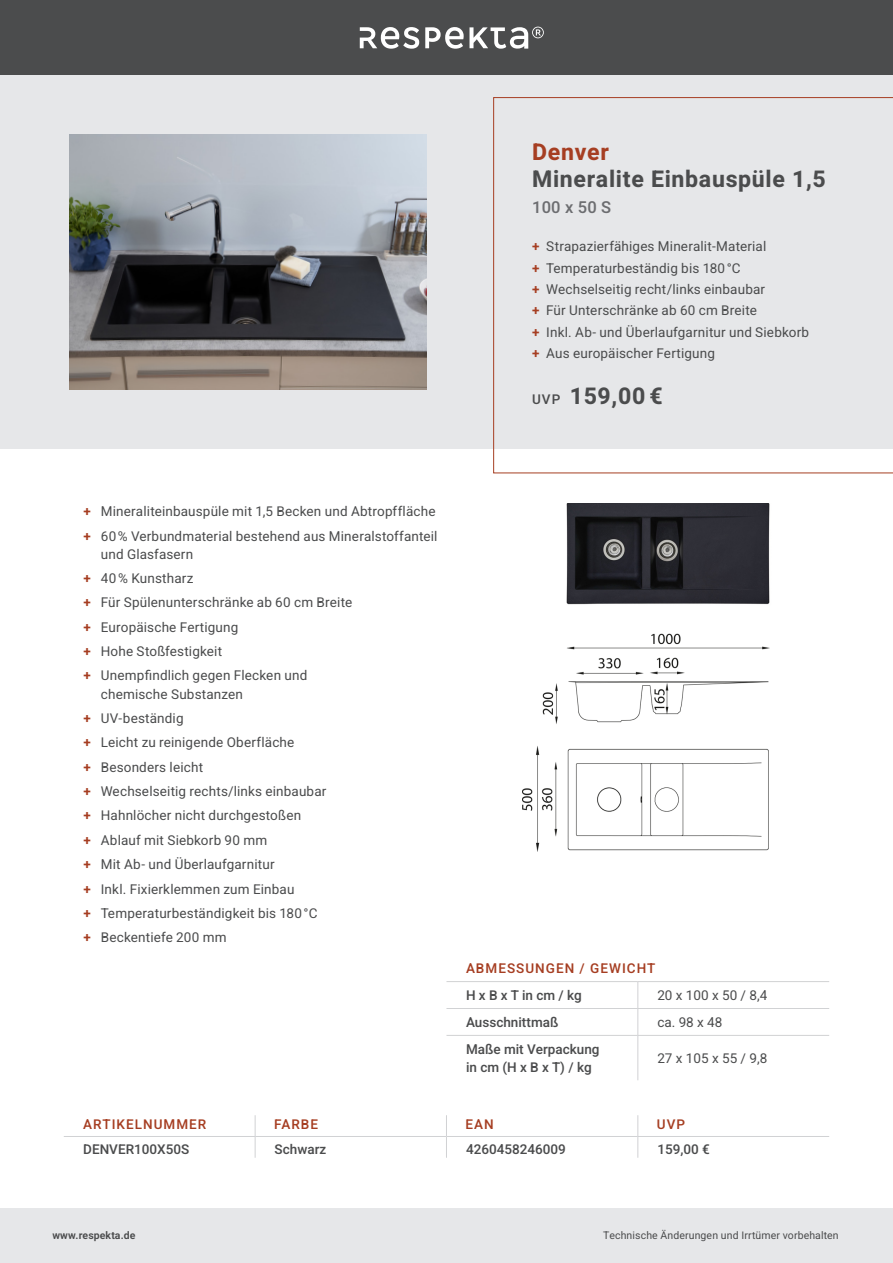
<style>
.page{position:relative;width:893px;height:1263px;background:#fff}
.page>*{position:absolute;margin:0;border:0;box-sizing:border-box;transform-origin:0 0}
.t1{font:700 23.1px "Heebo";letter-spacing:.03em;color:#4b4c4d}
.t2{font:700 23.1px "Heebo";letter-spacing:.03em;color:#a63e22}
.t3{font:500 16.5px "Heebo";color:#6c6d70}
.Absatzformat_2{font:13.5px/18px "Heebo";letter-spacing:.015em;color:#4b4c4d}
.t4{font:500 13.5px "Heebo";color:#4b4c4d}
.t5{font:500 13.5px "Heebo";letter-spacing:.075em;color:#a63e22}
.t6{font:10.5px "Heebo";letter-spacing:.01em;color:#4b4c4d}
.t7{font:600 10.5px "Heebo";letter-spacing:.01em;color:#4b4c4d}
.s1{font-weight:600;color:#a63e22}
.s2{font-weight:500;font-size:13.5px}
</style>
<div class="page">
<div style="left:0;top:1208px;width:893px;height:55px;background:#e6e7e9"></div>
<div style="left:0;top:0;width:893px;height:75px;background:#4b4c4d"></div>
<svg style="left:360px;top:27px;width:59px;height:22px"></svg>
<svg style="left:425px;top:27px;width:119px;height:22px"></svg>
<div style="left:0;top:75px;width:893px;height:374px;background:#e6e7e9"></div>
<svg style="left:493px;top:97px;width:400px;height:376px"></svg>
<img style="left:566px;top:503px;width:204px;height:102px">
<img style="left:69px;top:134px;width:357px;height:256px">
<hr style="left:637px;top:1036px;width:1px;height:44px;background:#d1d2d4">
<hr style="left:446px;top:981px;width:192px;height:1px;background:#d1d2d4">
<hr style="left:638px;top:981px;width:191px;height:1px;background:#d1d2d4">
<hr style="left:446px;top:1008px;width:192px;height:1px;background:#d1d2d4">
<hr style="left:638px;top:1008px;width:191px;height:1px;background:#d1d2d4">
<hr style="left:446px;top:1035px;width:192px;height:1px;background:#d1d2d4">
<hr style="left:638px;top:1035px;width:191px;height:1px;background:#d1d2d4">
<svg style="left:637px;top:982px;width:1px;height:53px"></svg>
<svg style="left:255px;top:1115px;width:1px;height:43px"></svg>
<hr style="left:64px;top:1136px;width:191px;height:1px;background:#d1d2d4">
<hr style="left:255px;top:1136px;width:191px;height:1px;background:#d1d2d4">
<hr style="left:446px;top:1136px;width:192px;height:1px;background:#d1d2d4">
<hr style="left:638px;top:1136px;width:191px;height:1px;background:#d1d2d4">
<svg style="left:446px;top:1115px;width:1px;height:43px"></svg>
<svg style="left:637px;top:1115px;width:1px;height:43px"></svg>
<img style="left:522px;top:633px;width:248px;height:218px">
<p class="t2" style="left:532px;top:136px;width:78px">Denver</p>
<p class="t1" style="left:532px;top:162px;width:295px">Mineralite Einbauspüle 1,5</p>
<p class="t3" style="left:532px;top:196px;width:81px">100 x 50 S</p>
<p class="Absatzformat_2" style="left:532px;top:237px;width:236px"><span class="s1">+</span> Strapazierfähiges Mineralit-Material</p>
<p class="Absatzformat_2" style="left:532px;top:259px;width:210px"><span class="s1">+</span> Temperaturbeständig bis 180°C</p>
<p class="Absatzformat_2" style="left:532px;top:280px;width:234px"><span class="s1">+</span> Wechselseitig recht/links einbaubar</p>
<p class="Absatzformat_2" style="left:532px;top:301px;width:226px"><span class="s1">+</span> Für Unterschränke ab 60 cm Breite</p>
<p class="Absatzformat_2" style="left:532px;top:323px;width:279px"><span class="s1">+</span> Inkl. Ab- und Überlaufgarnitur und Siebkorb</p>
<p class="Absatzformat_2" style="left:532px;top:344px;width:184px"><span class="s1">+</span> Aus europäischer Fertigung</p>
<p class="t1" style="left:532px;top:380px;width:132px"><span class="s2">UVP</span> 159,00 €</p>
<p class="Absatzformat_2" style="left:83px;top:502px;width:354px"><span class="s1">+</span> Mineraliteinbauspüle mit 1,5 Becken und Abtropffläche</p>
<p class="Absatzformat_2" style="left:101px;top:527px;width:338px;text-indent:-17px"><span class="s1">+</span> 60% Verbundmaterial bestehend aus Mineralstoffanteil und Glasfasern</p>
<p class="Absatzformat_2" style="left:83px;top:569px;width:112px"><span class="s1">+</span> 40% Kunstharz</p>
<p class="Absatzformat_2" style="left:83px;top:593px;width:270px"><span class="s1">+</span> Für Spülenunterschränke ab 60 cm Breite</p>
<p class="Absatzformat_2" style="left:83px;top:618px;width:157px"><span class="s1">+</span> Europäische Fertigung</p>
<p class="Absatzformat_2" style="left:83px;top:642px;width:140px"><span class="s1">+</span> Hohe Stoßfestigkeit</p>
<p class="Absatzformat_2" style="left:101px;top:667px;width:208px;text-indent:-17px"><span class="s1">+</span> Unempfindlich gegen Flecken und chemische Substanzen</p>
<p class="Absatzformat_2" style="left:83px;top:709px;width:102px"><span class="s1">+</span> UV-beständig</p>
<p class="Absatzformat_2" style="left:83px;top:733px;width:213px"><span class="s1">+</span> Leicht zu reinigende Oberfläche</p>
<p class="Absatzformat_2" style="left:83px;top:758px;width:121px"><span class="s1">+</span> Besonders leicht</p>
<p class="Absatzformat_2" style="left:83px;top:782px;width:245px"><span class="s1">+</span> Wechselseitig rechts/links einbaubar</p>
<p class="Absatzformat_2" style="left:83px;top:806px;width:219px"><span class="s1">+</span> Hahnlöcher nicht durchgestoßen</p>
<p class="Absatzformat_2" style="left:83px;top:831px;width:185px"><span class="s1">+</span> Ablauf mit Siebkorb 90 mm</p>
<p class="Absatzformat_2" style="left:83px;top:855px;width:193px"><span class="s1">+</span> Mit Ab- und Überlaufgarnitur</p>
<p class="Absatzformat_2" style="left:83px;top:880px;width:213px"><span class="s1">+</span> Inkl. Fixierklemmen zum Einbau</p>
<p class="Absatzformat_2" style="left:83px;top:904px;width:236px"><span class="s1">+</span> Temperaturbeständigkeit bis 180°C</p>
<p class="Absatzformat_2" style="left:83px;top:928px;width:145px"><span class="s1">+</span> Beckentiefe 200 mm</p>
<p class="t5" style="left:466px;top:959px;width:191px">ABMESSUNGEN / GEWICHT</p>
<p class="t4" style="left:466px;top:986px;width:117px">H x B x T in cm / kg</p>
<p class="Absatzformat_2" style="left:657px;top:986px;width:111px">20 x 100 x 50 / 8,4</p>
<p class="t4" style="left:466px;top:1013px;width:94px">Ausschnittmaß</p>
<p class="Absatzformat_2" style="left:657px;top:1013px;width:67px">ca. 98 x 48</p>
<p class="t4" style="left:466px;top:1040px;width:135px">Maße mit Verpackung</p>
<p class="t4" style="left:466px;top:1058px;width:127px">in cm (H x B x T) / kg</p>
<p class="Absatzformat_2" style="left:657px;top:1049px;width:111px">27 x 105 x 55 / 9,8</p>
<p class="t5" style="left:83px;top:1115px;width:125px">ARTIKELNUMMER</p>
<p class="t5" style="left:274px;top:1115px;width:45px">FARBE</p>
<p class="t5" style="left:466px;top:1115px;width:30px">EAN</p>
<p class="t5" style="left:657px;top:1115px;width:30px">UVP</p>
<p class="t4" style="left:83px;top:1140px;width:107px">DENVER100X50S</p>
<p class="t4" style="left:275px;top:1140px;width:53px">Schwarz</p>
<p class="t4" style="left:466px;top:1140px;width:101px">4260458246009</p>
<p class="t4" style="left:657px;top:1140px;width:54px">159,00 €</p>
<p class="t7" style="left:52px;top:1228px;width:85px">www.respekta.de</p>
<p class="t6" style="left:603px;top:1228px;width:237px">Technische Änderungen und Irrtümer vorbehalten</p>
</div>
